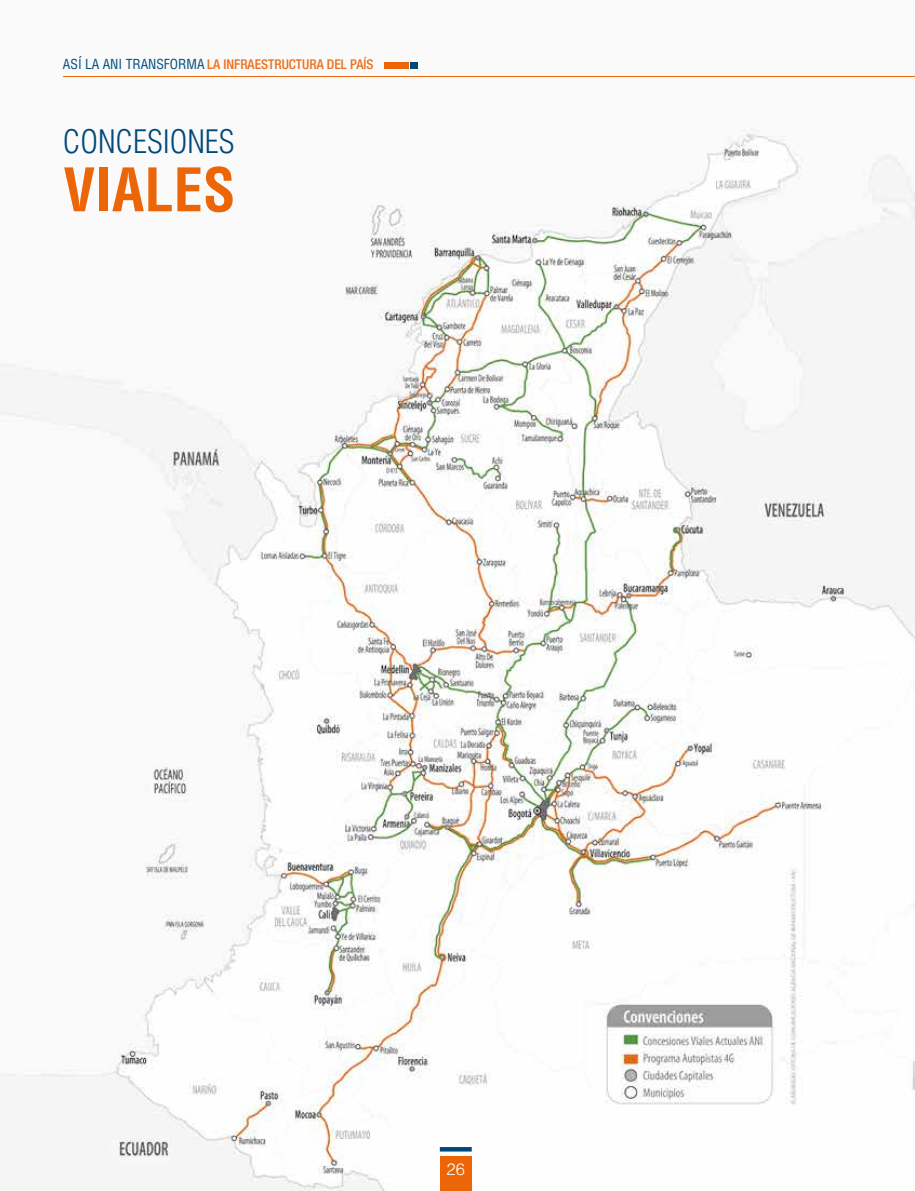
<style>
.page{position:relative;width:915px;height:1191px;background:#fff}
.page>*{position:absolute;margin:0;border:0;box-sizing:border-box;transform-origin:0 0}
.t1{font:700 condensed 58.5px "Helvetica LT Std";color:#ec6608}
.t2{font:300 condensed 31.5px "Helvetica LT Std";color:#00487a}
.t3{font:300 16.5px "Helvetica LT Std";color:#fff}
.t4{font:500 condensed 13.5px "Helvetica Neue LT Std";color:#ed6f19}
.s1{font-family:"Helvetica LT Std";font-weight:400;color:#004e80}
</style>
<div class="page">
<img style="left:0;top:62px;width:914px;height:1129px">
<div style="left:439px;top:1156px;width:32px;height:35px;background:#ec6608"></div>
<hr style="left:439px;top:1147px;width:32px;height:4px;background:#00487a">
<hr style="left:63px;top:76px;width:851px;height:1px;background:#ec6608">
<div style="left:384px;top:62px;width:24px;height:6px;background:#ec6608"></div>
<div style="left:410px;top:62px;width:7px;height:6px;background:#00487a"></div>
<p class="t4" style="left:63px;top:56px;width:312px"><span class="s1">ASÍ LA ANI TRANSFORMA</span> LA INFRAESTRUCTURA DEL PAÍS</p>
<h2 class="t2" style="left:63px;top:122px;width:173px">CONCESIONES</h2>
<h1 class="t1" style="left:63px;top:153px;width:174px">VIALES</h1>
<p class="t3" style="left:446px;top:1159px;width:20px">26</p>
</div>
